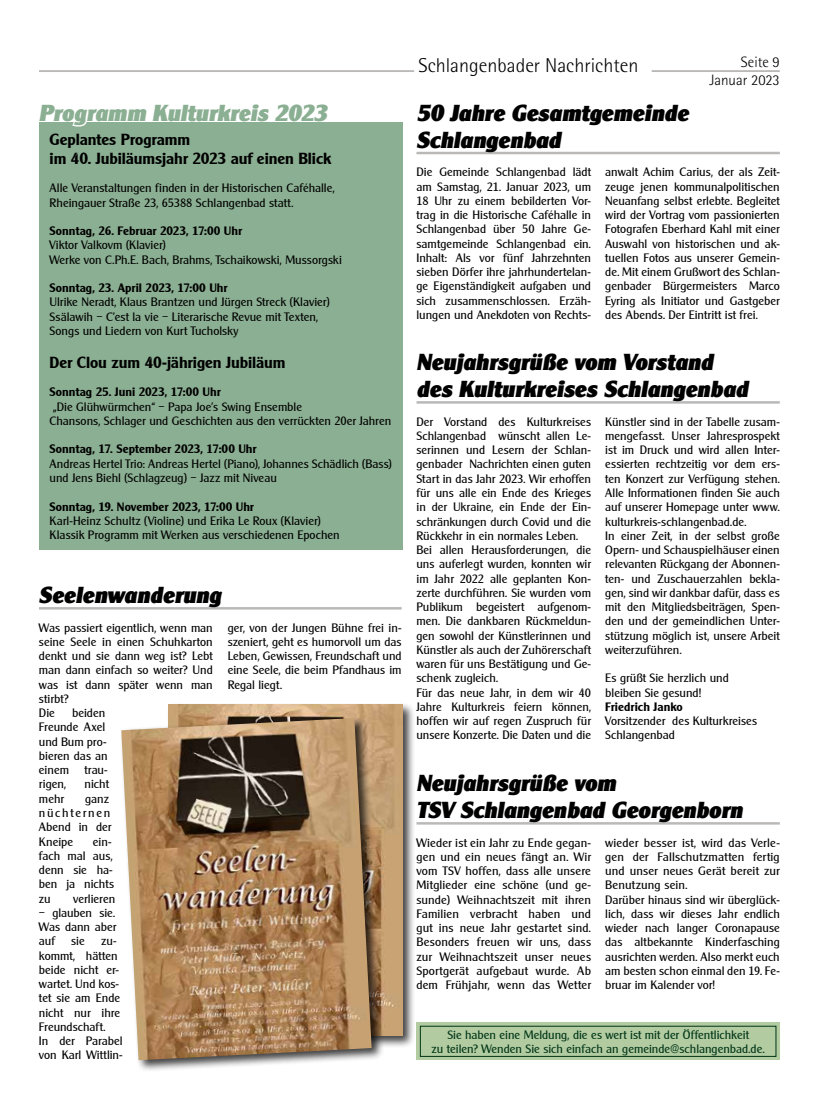
<style>
.page{position:relative;width:833px;height:1117px;background:#fff}
.page>*{position:absolute;margin:0;border:0;box-sizing:border-box;transform-origin:0 0}
.t1{font:italic 22.5px/27px "Cleargothic Serial Heavy Regular";color:#000}
.t2{font:italic 22.5px "Cleargothic Serial Heavy Regular";color:#8baf92}
.t3{font:300 20px "Rotis Semi Sans Std";color:#000}
.t4{font:15.62px/18.8px "Cleargothic Serial Bold";letter-spacing:-.01em;color:#000}
.t5{font:300 15px/18px "Rotis Semi Sans Std";color:#000;text-align:right}
.t6{font:11.88px/14.2px "Cleargothic Serial Regular";color:#000}
.t7{font:11.88px "Cleargothic Serial Bold";color:#000}
.t8{font:11.88px/14.2px "Cleargothic Serial Regular";color:#003517;text-align:center}
</style>
<div class="page">
<hr style="left:651px;top:70px;width:129px;height:2px;background:#bab9b8">
<hr style="left:39px;top:70px;width:375px;height:2px;background:#bab9b8">
<hr style="left:39px;top:607px;width:362px;height:2px;background:#bab9b8">
<div style="left:39px;top:122px;width:363px;height:427px;background:#8baf92"></div>
<svg style="left:72px;top:122px;width:15px;height:5px"></svg>
<div style="left:166px;top:702px;width:249px;height:345px;background:#000;opacity:.75"></div>
<img style="left:169px;top:704px;width:233px;height:331px">
<div style="left:119px;top:715px;width:265px;height:357px;background:#000;opacity:.75"></div>
<img style="left:121px;top:717px;width:251px;height:342px">
<hr style="left:416px;top:152px;width:364px;height:2px;background:#bab9b8">
<hr style="left:416px;top:401px;width:364px;height:2px;background:#bab9b8">
<hr style="left:416px;top:821px;width:364px;height:3px;background:#bab9b8">
<div style="left:416px;top:1022px;width:364px;height:37px;background:#b2cba1"></div>
<div style="left:420px;top:1025px;width:356px;height:31px;border:1px solid #003517"></div>
<h2 class="t3" style="left:418px;top:54px;width:221px">Schlangenbader Nachrichten</h2>
<p class="t5" style="left:709px;top:53px;width:72px">Seite 9<br>Januar 2023</p>
<h1 class="t2" style="left:39px;top:99px;width:290px">Programm Kulturkreis 2023</h1>
<h1 class="t1" style="left:416px;top:99px;width:274px">50 Jahre Gesamtgemeinde<br>Schlangenbad</h1>
<p class="t6" style="left:416px;top:165px;width:176px;text-align:justify">Die Gemeinde Schlangenbad lädt am Samstag, 21. Januar 2023, um 18 Uhr zu einem bebilderten Vor&shy;trag in die Historische Caféhalle in Schlangenbad über 50 Jahre Ge&shy;samtgemeinde Schlangenbad ein.<br>Inhalt: Als vor fünf Jahrzehnten sieben Dörfer ihre jahrhundertelan&shy;ge Eigenständigkeit aufgaben und sich zusammenschlossen. Erzäh&shy;lungen und Anekdoten von Rechts-</p>
<p class="t6" style="left:605px;top:165px;width:176px;text-align:justify">anwalt Achim Carius, der als Zeit&shy;zeuge jenen kommunalpolitischen Neuanfang selbst erlebte. Begleitet wird der Vortrag vom passionierten Fotografen Eberhard Kahl mit einer Auswahl von historischen und ak&shy;tuellen Fotos aus unserer Gemein&shy;de. Mit einem Grußwort des Schlan&shy;genbader Bürgermeisters Marco Eyring als Initiator und Gastgeber des Abends. Der Eintritt ist frei.</p>
<h1 class="t1" style="left:416px;top:348px;width:333px">Neujahrsgrüße vom Vorstand des Kulturkreises Schlangenbad</h1>
<p class="t6" style="left:416px;top:414px;width:176px">Der Vorstand des Kulturkreises<br>Schlangenbad wünscht allen Le&shy;serinnen und Lesern der Schlan&shy;genbader Nachrichten einen guten<br>Start in das Jahr 2023. Wir erhoffen für uns alle ein Ende des Krieges in der Ukraine, ein Ende der Ein&shy;schränkungen durch Covid und die<br>Rückkehr in ein normales Leben.<br>Bei allen Herausforderungen, die uns auferlegt wurden, konnten wir im Jahr 2022 alle geplanten Kon&shy;zerte durchführen. Sie wurden vom<br>Publikum begeistert aufgenom&shy;men. Die dankbaren Rückmeldun&shy;gen sowohl der Künstlerinnen und<br>Künstler als auch der Zuhörerschaft waren für uns Bestätigung und Ge&shy;schenk zugleich.<br>Für das neue Jahr, in dem wir 40<br>Jahre Kulturkreis feiern können, hoffen wir auf regen Zuspruch für unsere Konzerte. Die Daten und die</p>
<p class="t6" style="left:605px;top:414px;width:176px">Künstler sind in der Tabelle zusam&shy;mengefasst. Unser Jahresprospekt ist im Druck und wird allen Inter&shy;essierten rechtzeitig vor dem ers&shy;ten Konzert zur Verfügung stehen.<br>Alle Informationen finden Sie auch auf unserer Homepage unter www. kulturkreis-schlangenbad.de.<br>In einer Zeit, in der selbst große Opern- und Schauspielhäuser einen relevanten Rückgang der Abonnen&shy;ten- und Zuschauerzahlen bekla&shy;gen, sind wir dankbar dafür, dass es mit den Mitgliedsbeiträgen, Spen&shy;den und der gemeindlichen Unter&shy;stützung möglich ist, unsere Arbeit weiterzuführen.</p>
<h3 class="t4" style="left:50px;top:130px;width:283px">Geplantes Programm<br>im 40. Jubiläumsjahr 2023 auf einen Blick</h3>
<p class="t6" style="left:50px;top:181px;width:286px">Alle Veranstaltungen finden in der Historischen Caféhalle,<br>Rheingauer Straße 23, 65388 Schlangenbad statt.</p>
<p class="t7" style="left:50px;top:224px;width:194px">Sonntag, 26. Februar 2023, 17:00 Uhr</p>
<p class="t6" style="left:50px;top:238px;width:294px">Viktor Valkovm (Klavier)<br>Werke von C.Ph.E. Bach, Brahms, Tschaikowski, Mussorgski</p>
<p class="t7" style="left:50px;top:281px;width:179px">Sonntag, 23. April 2023, 17:00 Uhr</p>
<p class="t6" style="left:50px;top:295px;width:281px">Ulrike Neradt, Klaus Brantzen und Jürgen Streck (Klavier)<br>Ssälawih – C’est la vie – Literarische Revue mit Texten,<br>Songs und Liedern von Kurt Tucholsky</p>
<h3 class="t4" style="left:50px;top:353px;width:237px">Der Clou zum 40-jährigen Jubiläum</h3>
<p class="t7" style="left:50px;top:385px;width:173px">Sonntag 25. Juni 2023, 17:00 Uhr</p>
<p class="t6" style="left:50px;top:399px;width:343px">„Die Glühwürmchen“ – Papa Joe’s Swing Ensemble<br>Chansons, Schlager und Geschichten aus den verrückten 20er Jahren</p>
<p class="t7" style="left:50px;top:442px;width:208px">Sonntag, 17. September 2023, 17:00 Uhr</p>
<p class="t6" style="left:50px;top:456px;width:343px">Andreas Hertel Trio: Andreas Hertel (Piano), Johannes Schädlich (Bass) und Jens Biehl (Schlagzeug) – Jazz mit Niveau</p>
<p class="t7" style="left:50px;top:499px;width:206px">Sonntag, 19. November 2023, 17:00 Uhr</p>
<p class="t6" style="left:50px;top:513px;width:292px">Karl-Heinz Schultz (Violine) und Erika Le Roux (Klavier)<br>Klassik Programm mit Werken aus verschiedenen Epochen</p>
<h1 class="t1" style="left:39px;top:581px;width:184px">Seelenwanderung</h1>
<p class="t6" style="left:39px;top:620px;width:175px">Was passiert eigentlich, wenn man seine Seele in einen Schuhkarton denkt und sie dann weg ist? Lebt man dann einfach so weiter? Und was ist dann später wenn man stirbt?<br>Die</p>
<p class="t6" style="left:228px;top:620px;width:175px;text-align:justify">ger, von der Jungen Bühne frei in&shy;szeniert, geht es humorvoll um das Leben, Gewissen, Freundschaft und eine Seele, die beim Pfandhaus im Regal liegt.</p>
<p class="t6" style="left:605px;top:671px;width:125px">Es grüßt Sie herzlich und bleiben Sie gesund!</p>
<p class="t7" style="left:605px;top:699px;width:79px">Friedrich Janko</p>
<p class="t6" style="left:605px;top:713px;width:153px">Vorsitzender des Kulturkreises<br>Schlangenbad</p>
<h1 class="t1" style="left:416px;top:769px;width:327px">Neujahrsgrüße vom<br>TSV Schlangenbad Georgenborn</h1>
<p class="t6" style="left:416px;top:835px;width:176px;text-align:justify">Wieder ist ein Jahr zu Ende gegan&shy;gen und ein neues fängt an. Wir vom TSV hoffen, dass alle unsere Mitglieder eine schöne (und ge&shy;sunde) Weihnachtszeit mit ihren Familien verbracht haben und gut ins neue Jahr gestartet sind.<br>Besonders freuen wir uns, dass zur Weihnachtszeit unser neues Sportgerät aufgebaut wurde. Ab dem Frühjahr, wenn das Wetter</p>
<p class="t6" style="left:605px;top:835px;width:176px">wieder besser ist, wird das Verle&shy;gen der Fallschutzmatten fertig und unser neues Gerät bereit zur<br>Benutzung sein.<br>Darüber hinaus sind wir überglück&shy;lich, dass wir dieses Jahr endlich wieder nach langer Coronapause das altbekannte Kinderfasching ausrichten werden. Also merkt euch am besten schon einmal den 19. Fe&shy;bruar im Kalender vor!</p>
<p class="t8" style="left:431px;top:1027px;width:335px">Sie haben eine Meldung, die es wert ist mit der Öffentlichkeit<br>zu teilen? Wenden Sie sich einfach an gemeinde@schlangenbad.de.</p>
<p class="t6" style="left:39px;top:705px;width:70px;text-indent:33px">beiden<br>Freunde Axel und Bum pro&shy;bieren das an einem</p>
<p class="t6" style="left:85px;top:762px;width:25px">trau-</p>
<p class="t6" style="left:39px;top:777px;width:29px">rigen,</p>
<p class="t6" style="left:85px;top:777px;width:26px">nicht</p>
<p class="t6" style="left:39px;top:791px;width:27px">mehr</p>
<p class="t6" style="left:39px;top:791px;width:74px;text-indent:46px">ganz nüchternen<br>Abend in der<br>Kneipe</p>
<p class="t6" style="left:39px;top:834px;width:77px;text-indent:54px">ein&shy;fach mal aus, denn sie ha&shy;ben ja nichts zu</p>
<p class="t6" style="left:73px;top:891px;width:43px">verlieren</p>
<p class="t6" style="left:39px;top:905px;width:79px;text-align:justify">– glauben sie.<br>Was dann aber auf</p>
<p class="t6" style="left:71px;top:933px;width:15px">sie</p>
<p class="t6" style="left:39px;top:933px;width:85px;text-indent:62px">zu&shy;kommt, hätten beide nicht er&shy;wartet. Und kos&shy;tet sie am Ende nicht nur ihre<br>Freundschaft.<br>In der Parabel von Karl Wittlin-</p>
</div>
